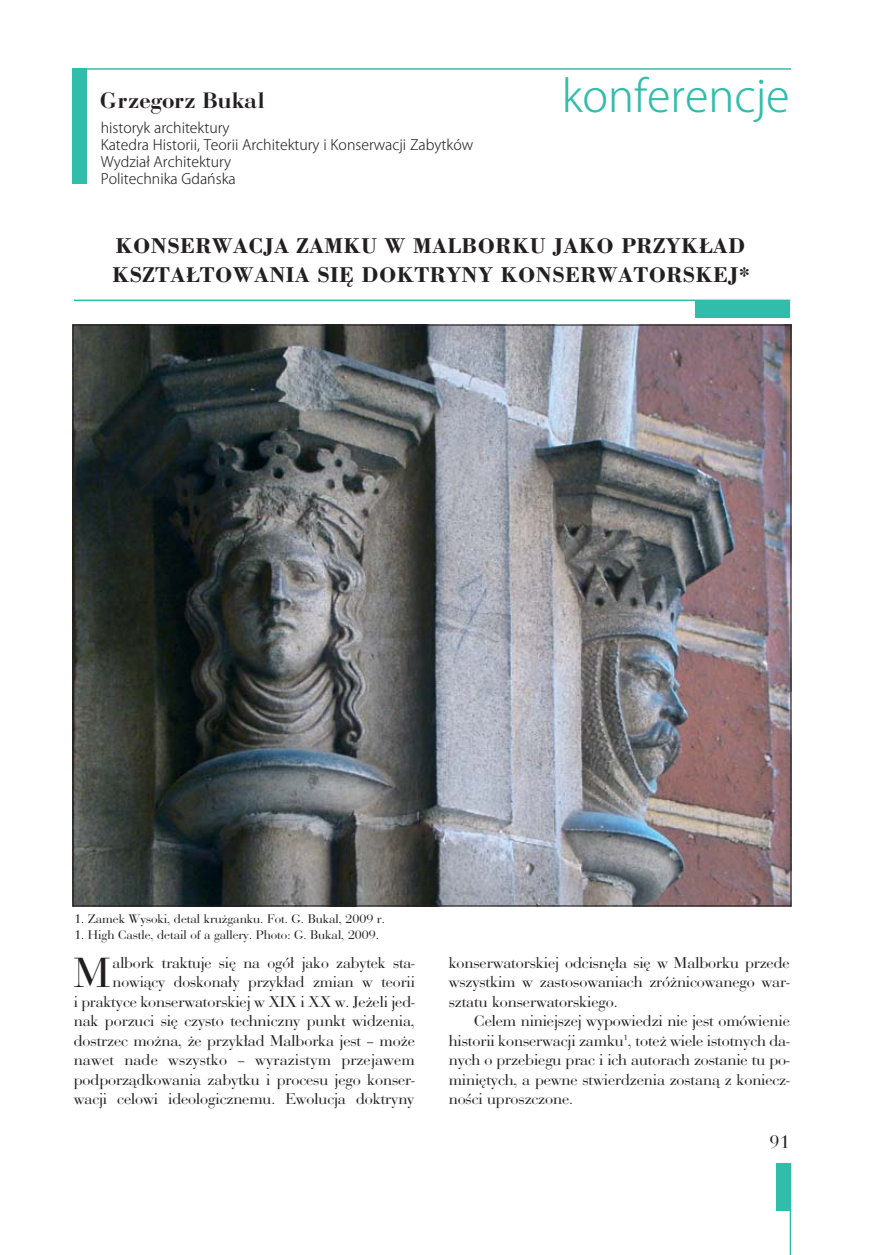
<style>
.page{position:relative;width:872px;height:1255px;background:#fff}
.page>*{position:absolute;margin:0;border:0;box-sizing:border-box;transform-origin:0 0}
.t1{font:43.8px "Bauer Bod DOT";color:#231f20}
.t2{font:300 43.5px "Koz Go Pro";color:#32bcaa}
.t3{font:23.25px "Bauer Bod DOT Dem Bol";letter-spacing:.03em;color:#231f20}
.t4{font:700 22.5px/28.5px "Bodoni EU";letter-spacing:.02em;color:#231f20}
.t5{font:18px "Pbauer Bodoni Roman";color:#231f20}
.t6{font:16.2px/19.5px "Bauer Bod DOT";color:#231f20;text-align:justify}
.t7{font:300 14.25px/17.1px "Koz Go Pro";color:#231f20}
.t8{font:13.05px "Bauer Bod DOT";color:#231f20}
</style>
<div class="page">
<div style="left:72px;top:68px;width:15px;height:116px;background:#32bcaa"></div>
<div style="left:695px;top:300px;width:95px;height:17px;background:#32bcaa"></div>
<hr style="left:72px;top:68px;width:719px;height:2px;background:#32bcaa">
<hr style="left:74px;top:299px;width:716px;height:2px;background:#32bcaa">
<div style="left:776px;top:1163px;width:15px;height:47px;background:#32bcaa"></div>
<hr style="left:789px;top:1163px;width:2px;height:91px;background:#32bcaa">
<img style="left:73px;top:324px;width:718px;height:580px">
<h3 class="t3" style="left:100px;top:87px;width:165px">Grzegorz Bukal</h3>
<p class="t7" style="left:101px;top:119px;width:374px">historyk architektury<br>Katedra Historii, Teorii Architektury i Konserwacji Zabytków Wydział Architektury<br>Politechnika Gdań ska</p>
<h2 class="t2" style="left:562px;top:73px;width:229px">konferencje</h2>
<h3 class="t4" style="left:112px;top:232px;width:639px">KONSERWACJA ZAMKU W MALBORKU JAKO PRZYKŁAD<br>KSZTAŁTOWANIA SIĘ DOKTRYNY KONSERWATORSKEJ*</h3>
<p class="t8" style="left:74px;top:913px;width:312px">1. Zamek Wysoki, detal krużganku. Fot. G. Bukal, 2009 r.</p>
<p class="t8" style="left:74px;top:929px;width:306px">1. High Castle, detail of a gallery. Photo: G. Bukal, 2009.</p>
<p class="t6" style="left:74px;top:954px;width:342px;text-align:right">albork traktuje się na ogół jako zabytek sta&shy;nowiący doskonały przykład zmian w teorii<br>i praktyce konserwatorskiej w XIX i XX w. Jeżeli jed&shy;nak porzuci się czysto techniczny punkt widzenia, dostrzec można, że przykład Malborka jest – może nawet nade wszystko – wyrazistym przejawem podporządkowania zabytku i procesu jego konser&shy;wacji celowi ideologicznemu. Ewolucja doktryny</p>
<p class="t6" style="left:449px;top:954px;width:342px">konserwatorskiej odcisnęła się w Malborku przede wszystkim w zastosowaniach zróżnicowanego war&shy;sztatu konserwatorskiego.</p>
<h1 class="t1" style="left:74px;top:956px;width:38px">M</h1>
<p class="t6" style="left:449px;top:1013px;width:342px;text-indent:26px">Celem niniejszej wypowiedzi nie jest omówienie historii konserwacji zamku<sup>1</sup>, toteż wiele istotnych da&shy;nych o przebiegu prac i ich autorach zostanie tu po&shy;miniętych, a pewne stwierdzenia zostaną z koniecz&shy;ności uproszczone.</p>
<p class="t5" style="left:769px;top:1134px;width:22px">91</p>
</div>
